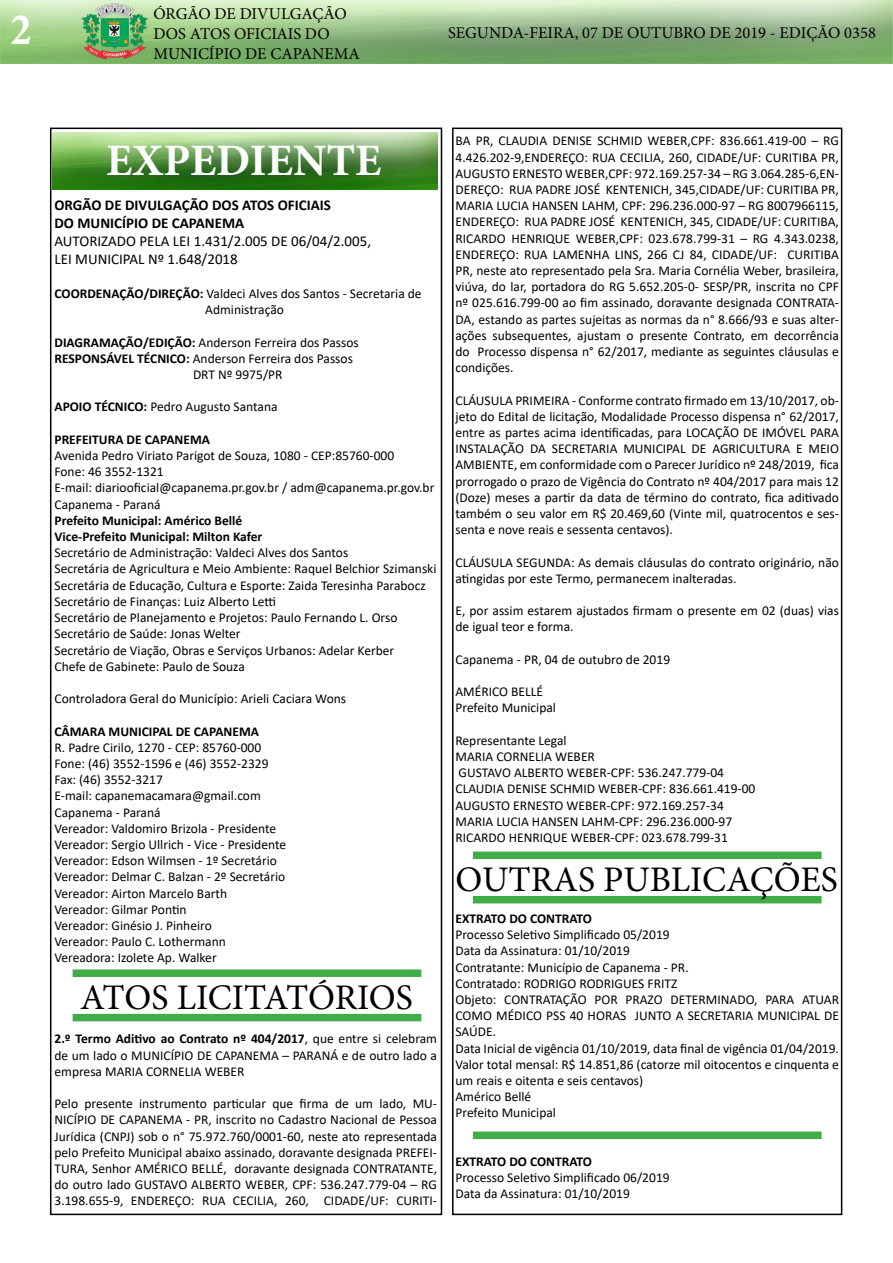
<style>
.page{position:relative;width:893px;height:1263px;background:#fff}
.page>*{position:absolute;margin:0;border:0;box-sizing:border-box;transform-origin:0 0}
.t1{font:700 45px "Minion Pro";color:#fff}
.t2{font:700 condensed 45px "Minion Pro";color:#fff}
.t3{font:36px "Minion Pro";color:#000}
.t4{font:16.5px/19.8px "Minion Pro";color:#000}
.t5{font:15px/18px "Calibri";color:#000}
.t6{font:700 15px/18px "Calibri";color:#000}
.t7{font:13.5px/16.2px "Calibri";color:#000}
.t8{font:700 13.5px/16.2px "Calibri";color:#000}
.s1{font-weight:700}
</style>
<div class="page">
<div style="left:50px;top:128px;width:392px;height:1087px;border:2px solid #000"></div>
<img style="left:0;top:0;width:893px;height:64px">
<div style="left:452px;top:128px;width:390px;height:1087px;border:2px solid #000"></div>
<img style="left:53px;top:132px;width:384px;height:58px">
<div style="left:73px;top:969px;width:348px;height:8px;background:#41ad49"></div>
<div style="left:73px;top:1014px;width:348px;height:7px;background:#41ad49"></div>
<div style="left:473px;top:851px;width:349px;height:8px;background:#41ad49"></div>
<div style="left:473px;top:896px;width:349px;height:7px;background:#41ad49"></div>
<div style="left:473px;top:1131px;width:348px;height:8px;background:#41ad49"></div>
<h1 class="t2" style="left:11px;top:-1px;width:22px">2</h1>
<p class="t4" style="left:153px;top:4px;width:208px">ÓRGÃO DE DIVULGAÇÃO<br>DOS ATOS OFICIAIS DO<br>MUNICÍPIO DE CAPANEMA</p>
<p class="t4" style="left:448px;top:23px;width:429px">SEGUNDA-FEIRA, 07 DE OUTUBRO DE 2019 - EDIÇÃO 0358</p>
<h1 class="t1" style="left:106px;top:129px;width:277px">EXPEDIENTE</h1>
<p class="t6" style="left:54px;top:196px;width:278px">ORGÃO DE DIVULGAÇÃO DOS ATOS OFICIAIS<br>DO MUNICÍPIO DE CAPANEMA</p>
<p class="t5" style="left:54px;top:231px;width:318px">AUTORIZADO PELA LEI 1.431/2.005 DE 06/04/2.005,<br>LEI MUNICIPAL Nº 1.648/2018</p>
<p class="t7" style="left:205px;top:285px;width:218px;text-indent:-151px"><span class="s1">COORDENAÇÃO/DIREÇÃO:</span> Valdeci Alves dos Santos - Secretaria de<br>Administração</p>
<p class="t7" style="left:54px;top:334px;width:306px"><span class="s1">DIAGRAMAÇÃO/EDIÇÃO:</span> Anderson Ferreira dos Passos</p>
<p class="t7" style="left:54px;top:350px;width:300px"><span class="s1">RESPONSÁVEL TÉCNICO:</span> Anderson Ferreira dos Passos</p>
<p class="t7" style="left:193px;top:366px;width:91px">DRT Nº 9975/PR</p>
<p class="t7" style="left:54px;top:398px;width:225px"><span class="s1">APOIO TÉCNICO:</span> Pedro Augusto Santana</p>
<p class="t8" style="left:54px;top:431px;width:157px">PREFEITURA DE CAPANEMA</p>
<p class="t7" style="left:54px;top:447px;width:381px">Avenida Pedro Viriato Parigot de Souza, 1080 - CEP:85760-000<br>Fone: 46 3552-1321<br>E-mail: diariooficial@capanema.pr.gov.br / adm@capanema.pr.gov.br Capanema - Paraná</p>
<p class="t8" style="left:54px;top:512px;width:209px">Prefeito Municipal: Américo Bellé<br>Vice-Prefeito Municipal: Milton Kafer</p>
<p class="t7" style="left:54px;top:544px;width:384px">Secretário de Administração: Valdeci Alves dos Santos<br>Secretária de Agricultura e Meio Ambiente: Raquel Belchior Szimanski Secretária de Educação, Cultura e Esporte: Zaida Teresinha Parabocz Secretário de Finanças: Luiz Alberto Letti<br>Secretário de Planejamento e Projetos: Paulo Fernando L. Orso Secretário de Saúde: Jonas Welter<br>Secretário de Viação, Obras e Serviços Urbanos: Adelar Kerber<br>Chefe de Gabinete: Paulo de Souza</p>
<p class="t7" style="left:54px;top:690px;width:293px">Controladora Geral do Município: Arieli Caciara Wons</p>
<p class="t8" style="left:54px;top:723px;width:206px">CÂMARA MUNICIPAL DE CAPANEMA</p>
<p class="t7" style="left:54px;top:739px;width:233px">R. Padre Cirilo, 1270 - CEP: 85760-000<br>Fone: (46) 3552-1596 e (46) 3552-2329<br>Fax: (46) 3552-3217<br>E-mail: capanemacamara@gmail.com Capanema - Paraná<br>Vereador: Valdomiro Brizola - Presidente Vereador: Sergio Ullrich - Vice - Presidente Vereador: Edson Wilmsen - 1º Secretário Vereador: Delmar C. Balzan - 2º Secretário Vereador: Airton Marcelo Barth<br>Vereador: Gilmar Pontin<br>Vereador: Ginésio J. Pinheiro<br>Vereador: Paulo C. Lothermann Vereadora: Izolete Ap. Walker</p>
<h2 class="t3" style="left:80px;top:973px;width:334px">ATOS LICITATÓRIOS</h2>
<p class="t7" style="left:54px;top:1030px;width:384px;text-align:justify"><span class="s1">2.º Termo Aditivo ao Contrato nº 404/2017</span>, que entre si celebram de um lado o MUNICÍPIO DE CAPANEMA – PARANÁ e de outro lado a empresa MARIA CORNELIA WEBER</p>
<p class="t7" style="left:54px;top:1095px;width:384px;text-align:justify">Pelo presente instrumento particular que firma de um lado, MU-NICÍPIO DE CAPANEMA - PR, inscrito no Cadastro Nacional de Pessoa Jurídica (CNPJ) sob o n° 75.972.760/0001-60, neste ato representada pelo Prefeito Municipal abaixo assinado, doravante designada PREFEI-TURA, Senhor AMÉRICO BELLÉ, doravante designada CONTRATANTE, do outro lado GUSTAVO ALBERTO WEBER, CPF: 536.247.779-04 – RG 3.198.655-9, ENDEREÇO: RUA CECILIA, 260, CIDADE/UF: CURITI-</p>
<p class="t7" style="left:455px;top:132px;width:385px;text-align:justify">BA PR, CLAUDIA DENISE SCHMID WEBER,CPF: 836.661.419-00 – RG 4.426.202-9,ENDEREÇO: RUA CECILIA, 260, CIDADE/UF: CURITIBA PR, AUGUSTO ERNESTO WEBER,CPF: 972.169.257-34 – RG 3.064.285-6,EN-DEREÇO: RUA PADRE JOSÉ KENTENICH, 345,CIDADE/UF: CURITIBA PR, MARIA LUCIA HANSEN LAHM, CPF: 296.236.000-97 – RG 8007966115, ENDEREÇO: RUA PADRE JOSÉ KENTENICH, 345, CIDADE/UF: CURITIBA, RICARDO HENRIQUE WEBER,CPF: 023.678.799-31 – RG 4.343.0238, ENDEREÇO: RUA LAMENHA LINS, 266 CJ 84, CIDADE/UF: CURITIBA PR, neste ato representado pela Sra. Maria Cornélia Weber, brasileira, viúva, do lar, portadora do RG 5.652.205-0- SESP/PR, inscrita no CPF nº 025.616.799-00 ao fim assinado, doravante designada CONTRATA-DA, estando as partes sujeitas as normas da n° 8.666/93 e suas alter&shy;ações subsequentes, ajustam o presente Contrato, em decorrência do Processo dispensa n° 62/2017, mediante as seguintes cláusulas e condições.</p>
<p class="t7" style="left:455px;top:392px;width:385px;text-align:justify">CLÁUSULA PRIMEIRA - Conforme contrato firmado em 13/10/2017, ob&shy;jeto do Edital de licitação, Modalidade Processo dispensa n° 62/2017, entre as partes acima identificadas, para LOCAÇÃO DE IMÓVEL PARA INSTALAÇÃO DA SECRETARIA MUNICIPAL DE AGRICULTURA E MEIO AMBIENTE, em conformidade com o Parecer Jurídico nº 248/2019, fica prorrogado o prazo de Vigência do Contrato nº 404/2017 para mais 12 (Doze) meses a partir da data de término do contrato, fica aditivado também o seu valor em R$ 20.469,60 (Vinte mil, quatrocentos e ses&shy;senta e nove reais e sessenta centavos).</p>
<p class="t7" style="left:455px;top:554px;width:385px">CLÁUSULA SEGUNDA: As demais cláusulas do contrato originário, não atingidas por este Termo, permanecem inalteradas.</p>
<p class="t7" style="left:455px;top:602px;width:385px">E, por assim estarem ajustados firmam o presente em 02 (duas) vias de igual teor e forma.</p>
<p class="t7" style="left:455px;top:651px;width:216px">Capanema - PR, 04 de outubro de 2019</p>
<p class="t7" style="left:455px;top:683px;width:102px">AMÉRICO BELLÉ<br>Prefeito Municipal</p>
<p class="t7" style="left:455px;top:732px;width:301px">Representante Legal<br>MARIA CORNELIA WEBER<br>GUSTAVO ALBERTO WEBER-CPF: 536.247.779-04<br>CLAUDIA DENISE SCHMID WEBER-CPF: 836.661.419-00<br>AUGUSTO ERNESTO WEBER-CPF: 972.169.257-34<br>MARIA LUCIA HANSEN LAHM-CPF: 296.236.000-97<br>RICARDO HENRIQUE WEBER-CPF: 023.678.799-31</p>
<h2 class="t3" style="left:455px;top:856px;width:384px">OUTRAS PUBLICAÇÕES</h2>
<p class="t8" style="left:455px;top:910px;width:138px">EXTRATO DO CONTRATO</p>
<p class="t7" style="left:455px;top:926px;width:385px">Processo Seletivo Simplificado 05/2019<br>Data da Assinatura: 01/10/2019<br>Contratante: Município de Capanema - PR.<br>Contratado: RODRIGO RODRIGUES FRITZ<br>Objeto: CONTRATAÇÃO POR PRAZO DETERMINADO, PARA ATUAR COMO MÉDICO PSS 40 HORAS JUNTO A SECRETARIA MUNICIPAL DE SAÚDE.<br>Data Inicial de vigência 01/10/2019, data final de vigência 01/04/2019.<br>Valor total mensal: R$ 14.851,86 (catorze mil oitocentos e cinquenta e um reais e oitenta e seis centavos)<br>Américo Bellé<br>Prefeito Municipal</p>
<p class="t8" style="left:455px;top:1153px;width:138px">EXTRATO DO CONTRATO</p>
<p class="t7" style="left:455px;top:1169px;width:216px">Processo Seletivo Simplificado 06/2019<br>Data da Assinatura: 01/10/2019</p>
</div>
